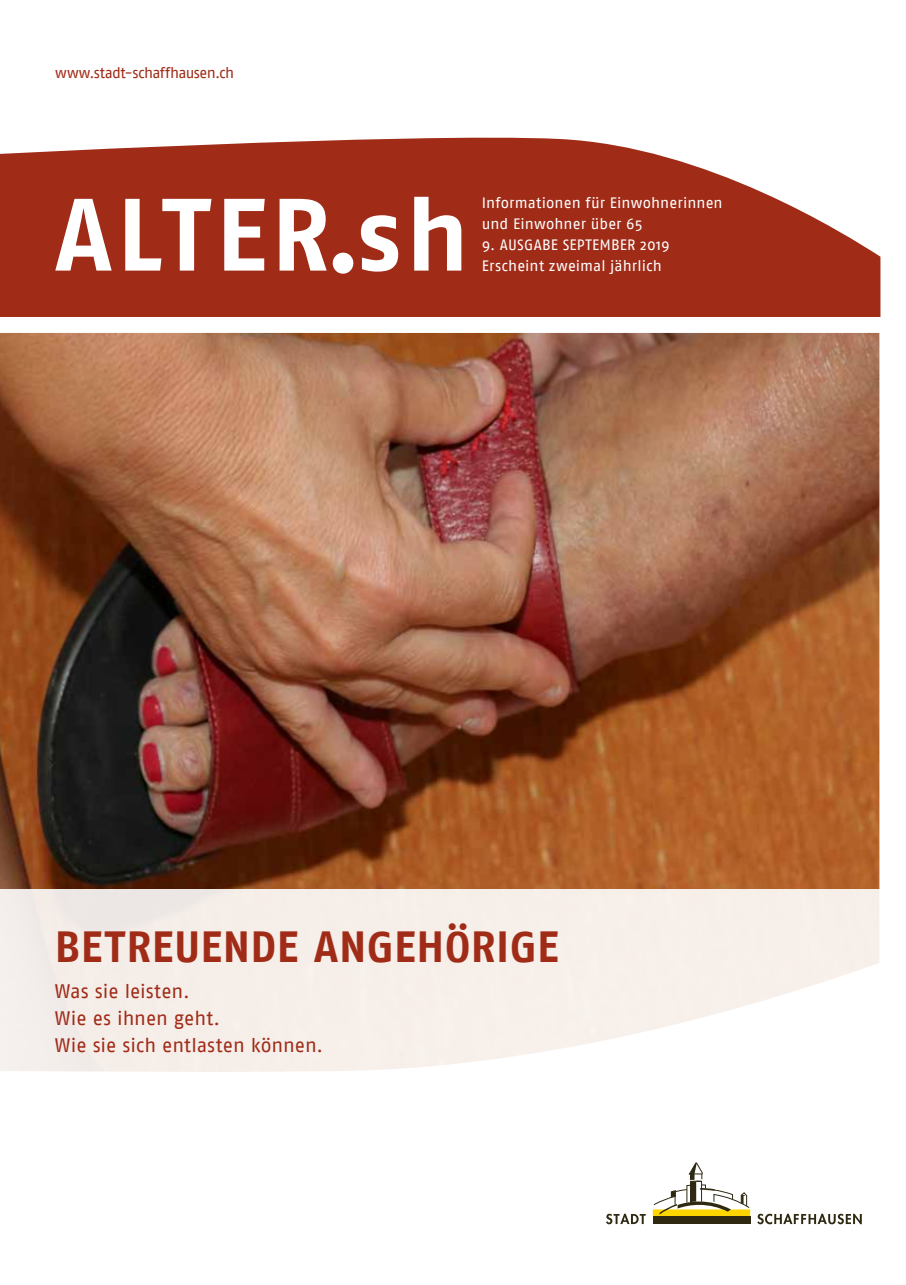
<style>
.page{position:relative;width:906px;height:1285px;background:#fff}
.page>*{position:absolute;margin:0;border:0;box-sizing:border-box;transform-origin:0 0}
.t1{font:700 102.45px "Fago No";letter-spacing:.045em;color:#fff}
.t2{font:700 43.5px "Fago No";letter-spacing:.01em;color:#a02c18}
.t3{font:19.5px "Fago No";letter-spacing:-.005em;color:#a02c18}
.t4{font:15px "Fago No";letter-spacing:.005em;color:#fff}
.t5{font:15px "Fago No";letter-spacing:-.035em;color:#a02c18}
</style>
<div class="page">
<svg style="left:0;top:137px;width:880px;height:180px;background:#aa4432"></svg>
<img style="left:0;top:333px;width:879px;height:556px">
<div style="left:0;top:889px;width:906px;height:395px;background:linear-gradient(to bottom,#f5ede8,#fff)"></div>
<svg style="left:606px;top:1213px;width:39px;height:10px"></svg>
<div style="left:653px;top:1209px;width:97px;height:7px;background:#ffd500"></div>
<div style="left:653px;top:1216px;width:97px;height:7px;background:#2f2912"></div>
<svg style="left:653px;top:1162px;width:96px;height:52px"></svg>
<svg style="left:757px;top:1213px;width:104px;height:10px"></svg>
<p class="t5" style="left:55px;top:64px;width:180px">www.stadt-schaffhausen.ch</p>
<p class="t1" style="left:55px;top:175px;width:415px">ALTER.sh</p>
<p class="t4" style="left:482px;top:194px;width:242px">Informationen für Einwohnerinnen</p>
<p class="t4" style="left:482px;top:215px;width:162px">und Einwohner über 65</p>
<p class="t4" style="left:482px;top:236px;width:189px">9. AUSGABE SEPTEMBER 2019</p>
<p class="t4" style="left:482px;top:257px;width:182px">Erscheint zweimal jährlich</p>
<p class="t2" style="left:55px;top:921px;width:505px">BETREUENDE ANGEHÖRIGE</p>
<p class="t3" style="left:55px;top:979px;width:136px">Was sie leisten.</p>
<p class="t3" style="left:55px;top:1006px;width:167px">Wie es ihnen geht.</p>
<p class="t3" style="left:55px;top:1033px;width:270px">Wie sie sich entlasten können.</p>
</div>
